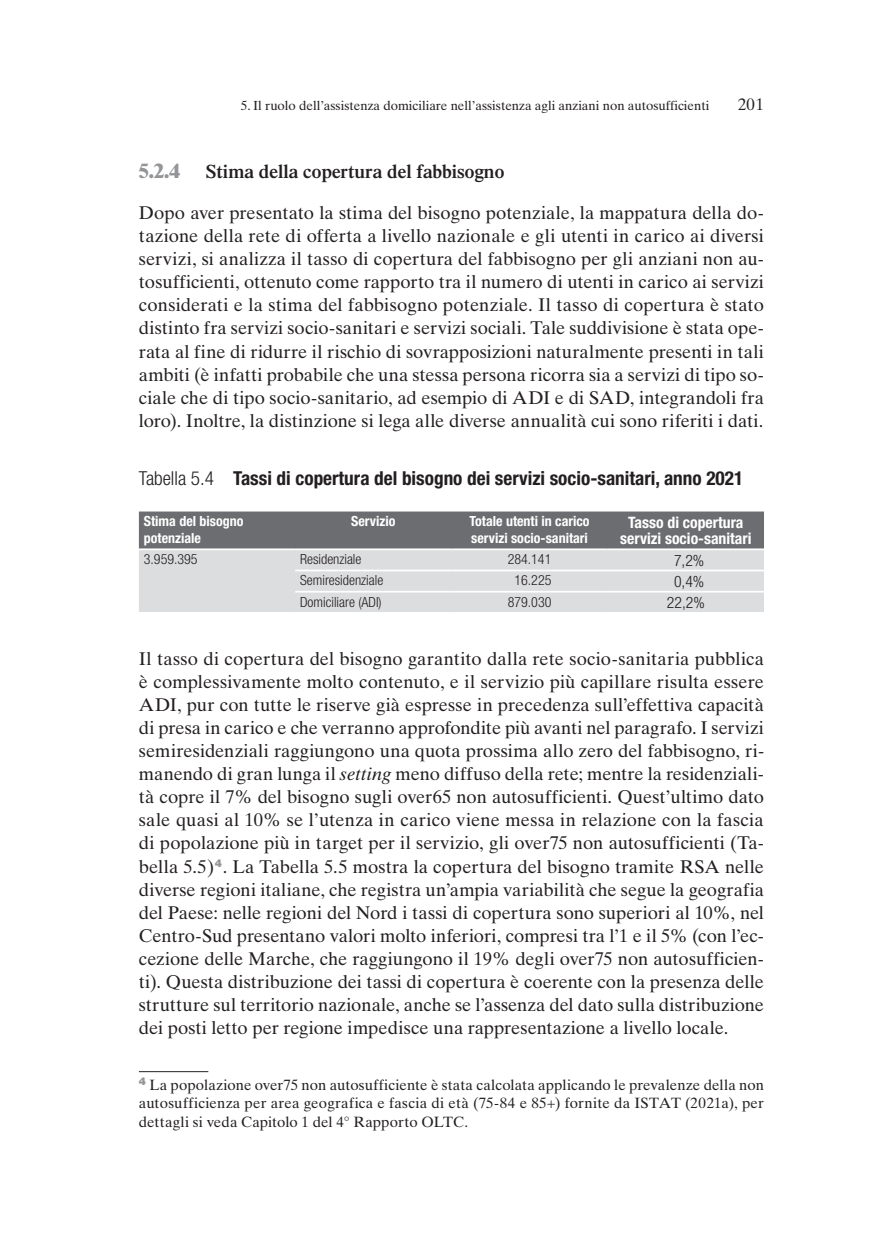
<style>
.page{position:relative;width:893px;height:1241px;background:#fff}
.page>*{position:absolute;margin:0;border:0;box-sizing:border-box;transform-origin:0 0}
.t1{font:800 20.12px "Times LT Std";color:#939598}
.t2{font:700 condensed 19.25px "Helvetica Neue LT Std";color:#231f20}
.t3{font:600 19.25px "Times LT Std";color:#231f20}
.t4{font:18.38px/23.1px "Times Ten LT Std";color:#231f20;text-align:justify}
.t5{font:16.62px "Times Ten LT Std";color:#231f20}
.t6{font:700 condensed 15.75px/16.6px "Helvetica Neue LT Std";color:#fff;text-align:center}
.t7{font:300 condensed 15.75px "Helvetica Neue LT Std";color:#231f20}
.t8{font:14.88px/18.4px "Times Ten LT Std";letter-spacing:.005em;color:#231f20;text-align:justify}
.t9{font:700 condensed 14px/16.6px "Helvetica Neue LT Std";color:#fff}
.t10{font:300 condensed 14px "Helvetica Neue LT Std";color:#231f20}
.t11{font:13.12px "Times Ten LT Std";color:#231f20}
.s1{font-weight:300}
.s2{font-style:italic}
</style>
<div class="page">
<svg style="left:139px;top:511px;width:625px;height:101px;background:#b1b2b5"></svg>
<hr style="left:295px;top:569px;width:156px;height:2px;background:#fff">
<hr style="left:451px;top:569px;width:157px;height:2px;background:#fff">
<hr style="left:608px;top:569px;width:156px;height:2px;background:#fff">
<hr style="left:295px;top:590px;width:156px;height:2px;background:#fff">
<hr style="left:451px;top:590px;width:157px;height:2px;background:#fff">
<hr style="left:608px;top:590px;width:156px;height:2px;background:#fff">
<hr style="left:139px;top:548px;width:156px;height:2px;background:#fff">
<hr style="left:295px;top:548px;width:156px;height:2px;background:#fff">
<hr style="left:451px;top:548px;width:157px;height:2px;background:#fff">
<hr style="left:608px;top:548px;width:156px;height:2px;background:#fff">
<hr style="left:139px;top:1070px;width:69px;height:1px;background:#231f20">
<p class="t11" style="left:241px;top:97px;width:470px">5. Il ruolo dell’assistenza domiciliare nell’assistenza agli anziani non autosufficienti</p>
<p class="t5" style="left:738px;top:94px;width:27px">201</p>
<p class="t1" style="left:139px;top:158px;width:42px">5.2.4</p>
<p class="t3" style="left:206px;top:159px;width:300px">Stima della copertura del fabbisogno</p>
<p class="t4" style="left:139px;top:201px;width:627px">Dopo aver presentato la stima del bisogno potenziale, la mappatura della do&shy;tazione della rete di offerta a livello nazionale e gli utenti in carico ai diversi servizi, si analizza il tasso di copertura del fabbisogno per gli anziani non au&shy;tosufficienti, ottenuto come rapporto tra il numero di utenti in carico ai servizi considerati e la stima del fabbisogno potenziale. Il tasso di copertura è stato distinto fra servizi socio-sanitari e servizi sociali. Tale suddivisione è stata ope&shy;rata al fine di ridurre il rischio di sovrapposizioni naturalmente presenti in tali ambiti (è infatti probabile che una stessa persona ricorra sia a servizi di tipo so&shy;ciale che di tipo socio-sanitario, ad esempio di ADI e di SAD, integrandoli fra loro). Inoltre, la distinzione si lega alle diverse annualità cui sono riferiti i dati.</p>
<p class="t2" style="left:139px;top:466px;width:606px"><span class="s1">Tabella 5.4</span> Tassi di copertura del bisogno dei servizi socio-sanitari, anno 2021</p>
<p class="t9" style="left:144px;top:513px;width:101px">Stima del bisogno potenziale</p>
<p class="t9" style="left:351px;top:513px;width:46px">Servizio</p>
<p class="t9" style="left:469px;top:513px;width:122px">Totale utenti in carico servizi socio-sanitari</p>
<p class="t6" style="left:620px;top:513px;width:133px">Tasso di copertura servizi socio-sanitari</p>
<p class="t10" style="left:144px;top:551px;width:55px">3.959.395</p>
<p class="t10" style="left:300px;top:551px;width:63px">Residenziale</p>
<p class="t10" style="left:508px;top:551px;width:45px">284.141</p>
<p class="t7" style="left:674px;top:551px;width:32px">7,2%</p>
<p class="t10" style="left:300px;top:572px;width:85px">Semiresidenziale</p>
<p class="t10" style="left:514px;top:572px;width:38px">16.225</p>
<p class="t7" style="left:674px;top:572px;width:32px">0,4%</p>
<p class="t10" style="left:300px;top:593px;width:83px">Domiciliare (ADI)</p>
<p class="t10" style="left:508px;top:593px;width:45px">879.030</p>
<p class="t7" style="left:667px;top:593px;width:39px">22,2%</p>
<p class="t4" style="left:139px;top:646px;width:627px">Il tasso di copertura del bisogno garantito dalla rete socio-sanitaria pubblica è complessivamente molto contenuto, e il servizio più capillare risulta essere ADI, pur con tutte le riserve già espresse in precedenza sull’effettiva capacità di presa in carico e che verranno approfondite più avanti nel paragrafo. I servizi semiresidenziali raggiungono una quota prossima allo zero del fabbisogno, ri&shy;manendo di gran lunga il <span class="s2">setting</span> meno diffuso della rete; mentre la residenziali&shy;tà copre il 7% del bisogno sugli over65 non autosufficienti. Quest’ultimo dato sale quasi al 10% se l’utenza in carico viene messa in relazione con la fascia di popolazione più in target per il servizio, gli over75 non autosufficienti (Ta&shy;bella 5.5)<sup>4</sup>. La Tabella 5.5 mostra la copertura del bisogno tramite RSA nelle diverse regioni italiane, che registra un’ampia variabilità che segue la geografia del Paese: nelle regioni del Nord i tassi di copertura sono superiori al 10%, nel Centro-Sud presentano valori molto inferiori, compresi tra l’1 e il 5% (con l’ec&shy;cezione delle Marche, che raggiungono il 19% degli over75 non autosufficien&shy;ti). Questa distribuzione dei tassi di copertura è coerente con la presenza delle strutture sul territorio nazionale, anche se l’assenza del dato sulla distribuzione dei posti letto per regione impedisce una rappresentazione a livello locale.</p>
<p class="t8" style="left:139px;top:1075px;width:627px"><sup>4</sup> La popolazione over75 non autosufficiente è stata calcolata applicando le prevalenze della non autosufficienza per area geografica e fascia di età (75-84 e 85+) fornite da ISTAT (2021a), per dettagli si veda Capitolo 1 del 4° Rapporto OLTC.</p>
</div>
